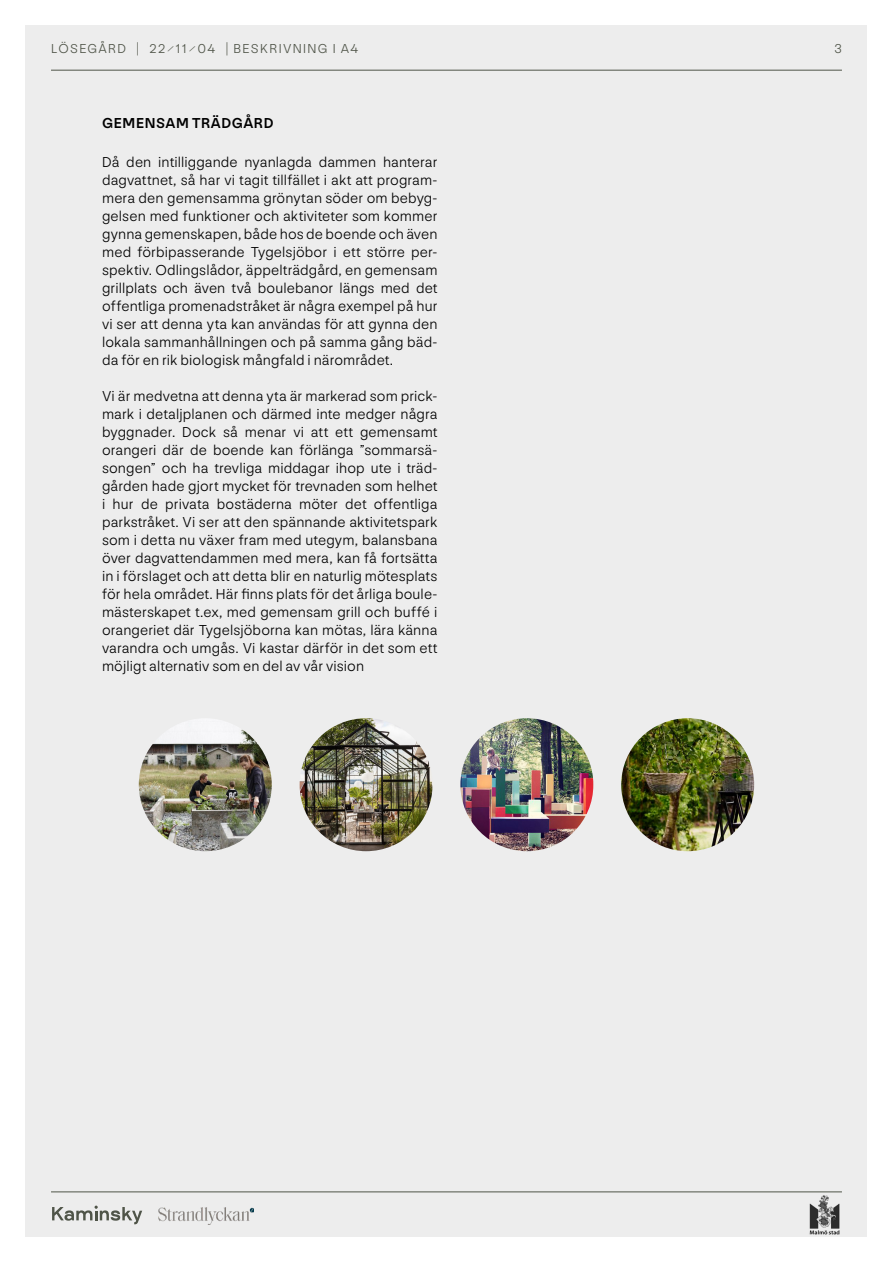
<style>
.page{position:relative;width:893px;height:1263px;background:#fff}
.page>*{position:absolute;margin:0;border:0;box-sizing:border-box;transform-origin:0 0}
.t1{font:300 15px/18px "NN Nouvelle Grotesk";letter-spacing:.005em;color:#000;text-align:justify}
.t2{font:500 15px "NN Nouvelle Grotesk";letter-spacing:.04em;color:#000}
.t3{font:300 13.5px "NN Nouvelle Grotesk";letter-spacing:.1em;color:#4f5448}
</style>
<div class="page">
<div style="left:26px;top:26px;width:841px;height:1211px;background:#ededed"></div>
<hr style="left:51px;top:1191px;width:791px;height:1px;background:#4f5448">
<svg style="left:52px;top:1205px;width:90px;height:19px"></svg>
<img style="left:158px;top:1208px;width:95px;height:16px">
<img style="left:809px;top:1195px;width:31px;height:39px">
<img style="left:300px;top:718px;width:133px;height:133px;border-radius:66px">
<img style="left:139px;top:718px;width:133px;height:133px;border-radius:66px">
<img style="left:621px;top:718px;width:133px;height:133px;border-radius:66px">
<img style="left:460px;top:718px;width:133px;height:133px;border-radius:66px">
<hr style="left:51px;top:70px;width:791px;height:1px;background:#4f5448">
<p class="t3" style="left:51px;top:39px;width:309px">LÖSEGÅRD | 22⁄11⁄04 | BESKRIVNING I A4</p>
<p class="t3" style="left:834px;top:39px;width:9px">3</p>
<p class="t2" style="left:102px;top:113px;width:173px">GEMENSAM TRÄDGÅRD</p>
<p class="t1" style="left:102px;top:153px;width:337px">Då den intilliggande nyanlagda dammen hanterar dagvattnet, så har vi tagit tillfället i akt att program&shy;mera den gemensamma grönytan söder om bebyg&shy;gelsen med funktioner och aktiviteter som kommer gynna gemenskapen, både hos de boende och även med förbipasserande Tygelsjöbor i ett större per&shy;spektiv. Odlingslådor, äppelträdgård, en gemensam grillplats och även två boulebanor längs med det offentliga promenadstråket är några exempel på hur vi ser att denna yta kan användas för att gynna den lokala sammanhållningen och på samma gång bäd&shy;da för en rik biologisk mångfald i närområdet.</p>
<p class="t1" style="left:102px;top:387px;width:337px">Vi är medvetna att denna yta är markerad som prick&shy;mark i detaljplanen och därmed inte medger några byggnader. Dock så menar vi att ett gemensamt orangeri där de boende kan förlänga ”sommarsä&shy;songen” och ha trevliga middagar ihop ute i träd&shy;gården hade gjort mycket för trevnaden som helhet i hur de privata bostäderna möter det offentliga parkstråket. Vi ser att den spännande aktivitetspark som i detta nu växer fram med utegym, balansbana över dagvattendammen med mera, kan få fortsätta in i förslaget och att detta blir en naturlig mötesplats för hela området. Här finns plats för det årliga boule&shy;mästerskapet t.ex, med gemensam grill och buffé i orangeriet där Tygelsjöborna kan mötas, lära känna varandra och umgås. Vi kastar därför in det som ett möjligt alternativ som en del av vår vision</p>
</div>
